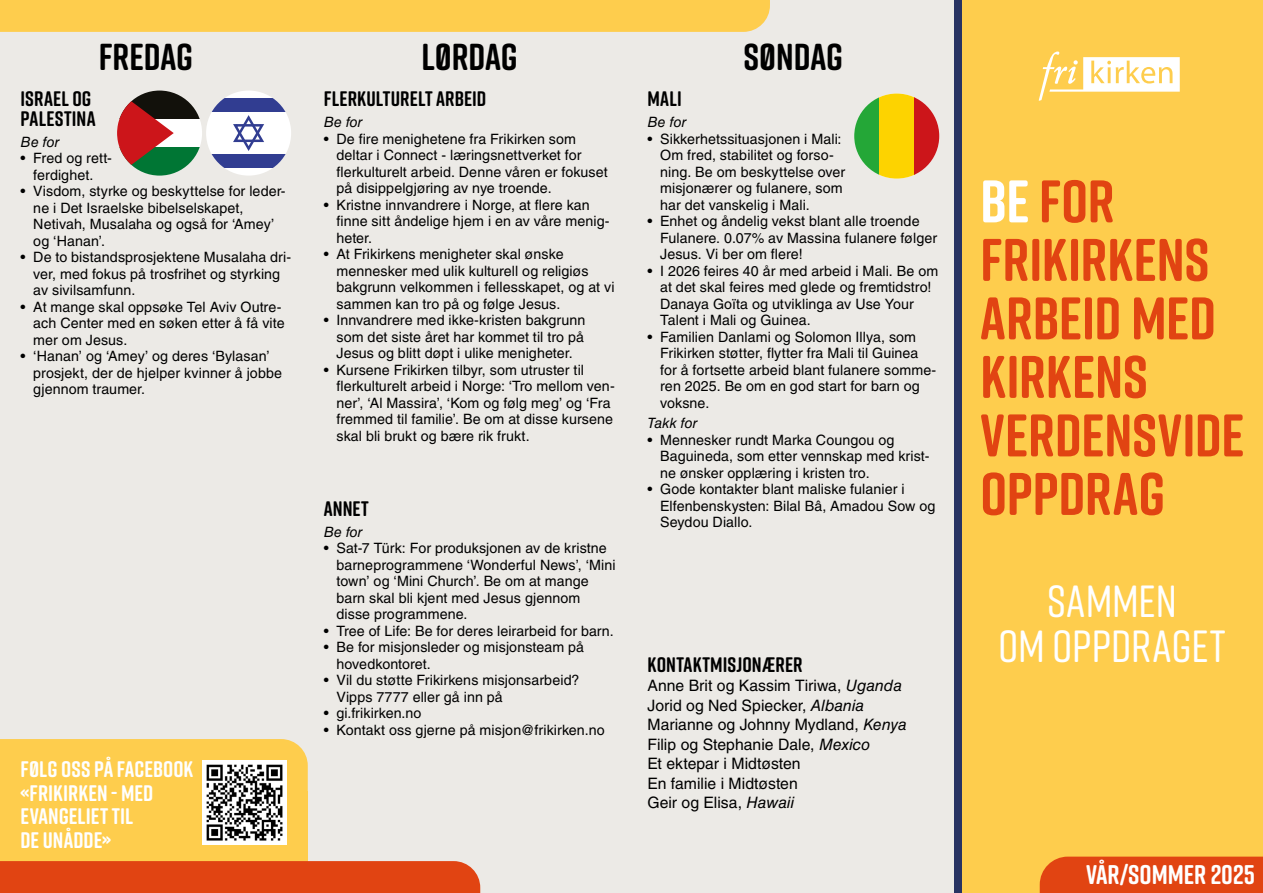
<style>
.page{position:relative;width:1263px;height:893px;background:#eceae6}
.page>*{position:absolute;margin:0;border:0;box-sizing:border-box;transform-origin:0 0}
.t1{font:700 60px/58.5px "Rift Soft";letter-spacing:-.005em;color:#e14412}
.t2{font:500 45px/45px "Rift Soft";letter-spacing:.005em;color:#fff;text-align:center}
.t3{font:700 37.5px "Rift Soft";color:#000}
.t4{font:700 27px "Rift Soft";color:#fff}
.t5{font:700 22.5px/23.5px "Rift Soft";letter-spacing:.005em;color:#fff}
.t6{font:700 21px/19.5px "Rift Soft";letter-spacing:.01em;color:#000}
.t7{font:15.75px/19.5px "Helvetica LT Std";color:#000}
.t8{font:14.25px/16.5px "Helvetica LT Std";letter-spacing:.005em;color:#000}
.t9{font:italic 14.25px "Helvetica LT Std";letter-spacing:.005em;color:#000}
.s1{font-style:italic}
.s2{color:#fff}
</style>
<div class="page">
<div style="left:0;top:739px;width:308px;height:52px;background:#fecd4d"></div>
<div style="left:0;top:791px;width:308px;height:91px;background:#fecd4d"></div>
<div style="left:958px;top:0;width:305px;height:893px;background:#fecd4d"></div>
<svg style="left:1039px;top:52px;width:141px;height:49px"></svg>
<div style="left:0;top:0;width:770px;height:32px;background:#fecd4d"></div>
<div style="left:0;top:861px;width:480px;height:32px;background:#e14412"></div>
<div style="left:1040px;top:857px;width:223px;height:36px;background:#e14412"></div>
<svg style="left:854px;top:97px;width:25px;height:78px;fill:#24a737"></svg>
<div style="left:879px;top:94px;width:35px;height:85px;background:#fdd300"></div>
<svg style="left:914px;top:97px;width:25px;height:78px;fill:#cc151a"></svg>
<div style="left:206px;top:91px;width:85px;height:85px;background:#fff;border-radius:43px"></div>
<svg style="left:211px;top:99px;width:75px;height:13px"></svg>
<svg style="left:211px;top:154px;width:75px;height:14px"></svg>
<svg style="left:233px;top:115px;width:31px;height:36px"></svg>
<svg style="left:174px;top:93px;width:26px;height:26px"></svg>
<div style="left:117px;top:119px;width:85px;height:28px;background:#fff"></div>
<svg style="left:174px;top:147px;width:26px;height:26px"></svg>
<svg style="left:117px;top:91px;width:57px;height:85px"></svg>
<div style="left:954px;top:0;width:8px;height:893px;background:#283362"></div>
<img style="left:202px;top:761px;width:84px;height:84px">
<h3 class="t3" style="left:99px;top:30px;width:96px">FREDAG</h3>
<h3 class="t3" style="left:421px;top:30px;width:98px">LØRDAG</h3>
<h3 class="t3" style="left:744px;top:30px;width:101px">SØNDAG</h3>
<h3 class="t6" style="left:21px;top:89px;width:77px">ISRAEL OG<br>PALESTINA</h3>
<p class="t9" style="left:21px;top:133px;width:40px">Be for</p>
<p class="t8" style="left:21px;top:150px;width:93px;text-align:center">• Fred og rett&shy;ferdighet.</p>
<p class="t8" style="left:33px;top:183px;width:254px;text-indent:-13px">• Visdom, styrke og beskyttelse for leder&shy;ne i Det Israelske bibelselskapet,<br>Netivah, Musalaha og også for ‘Amey’ og ‘Hanan’.</p>
<p class="t8" style="left:33px;top:249px;width:259px;text-indent:-13px">• De to bistandsprosjektene Musalaha dri&shy;ver, med fokus på trosfrihet og styrking av sivilsamfunn.</p>
<p class="t8" style="left:33px;top:298px;width:253px;text-indent:-13px">• At mange skal oppsøke Tel Aviv Outre&shy;ach Center med en søken etter å få vite mer om Jesus.</p>
<p class="t8" style="left:33px;top:348px;width:250px;text-indent:-13px">• ‘Hanan’ og ‘Amey’ og deres ‘Bylasan’ prosjekt, der de hjelper kvinner å jobbe gjennom traumer.</p>
<h3 class="t5" style="left:21px;top:757px;width:174px">FØLG OSS PÅ FACEBOOK «FRIKIRKEN - MED<br>EVANGELIET TIL<br>DE UNÅDDE»</h3>
<h3 class="t6" style="left:324px;top:89px;width:164px">FLERKULTURELT ARBEID</h3>
<p class="t9" style="left:324px;top:114px;width:40px">Be for</p>
<p class="t8" style="left:336px;top:130px;width:273px;text-indent:-13px">• De fire menighetene fra Frikirken som deltar i Connect - læringsnettverket for flerkulturelt arbeid. Denne våren er fokuset på disippelgjøring av nye troende.</p>
<p class="t8" style="left:336px;top:196px;width:275px;text-indent:-13px">• Kristne innvandrere i Norge, at flere kan finne sitt åndelige hjem i en av våre menig&shy;heter.</p>
<p class="t8" style="left:336px;top:246px;width:280px;text-indent:-13px">• At Frikirkens menigheter skal ønske mennesker med ulik kulturell og religiøs bakgrunn velkommen i fellesskapet, og at vi sammen kan tro på og følge Jesus.</p>
<p class="t8" style="left:336px;top:312px;width:250px;text-align:justify;text-indent:-13px">• Innvandrere med ikke-kristen bakgrunn som det siste året har kommet til tro på Jesus og blitt døpt i ulike menigheter.</p>
<p class="t8" style="left:336px;top:361px;width:280px;text-indent:-13px">• Kursene Frikirken tilbyr, som utruster til flerkulturelt arbeid i Norge: ‘Tro mellom ven&shy;ner’, ‘Al Massira’, ‘Kom og følg meg’ og ‘Fra fremmed til familie’. Be om at disse kursene skal bli brukt og bære rik frukt.</p>
<h3 class="t6" style="left:324px;top:498px;width:47px">ANNET</h3>
<p class="t9" style="left:324px;top:523px;width:40px">Be for</p>
<p class="t8" style="left:336px;top:540px;width:281px;text-indent:-13px">• Sat-7 Türk: For produksjonen av de kristne barneprogrammene ‘Wonderful News’, ‘Mini town’ og ‘Mini Church’. Be om at mange barn skal bli kjent med Jesus gjennom disse programmene.</p>
<p class="t8" style="left:324px;top:622px;width:291px">• Tree of Life: Be for deres leirarbeid for barn.</p>
<p class="t8" style="left:336px;top:639px;width:249px;text-indent:-13px">• Be for misjonsleder og misjonsteam på hovedkontoret.</p>
<p class="t8" style="left:336px;top:672px;width:244px;text-indent:-13px">• Vil du støtte Frikirkens misjonsarbeid?<br>Vipps 7777 eller gå inn på</p>
<p class="t8" style="left:324px;top:705px;width:99px">• gi.frikirken.no</p>
<p class="t8" style="left:324px;top:721px;width:282px">• Kontakt oss gjerne på misjon@frikirken.no</p>
<h3 class="t6" style="left:647px;top:89px;width:36px">MALI</h3>
<p class="t9" style="left:647px;top:114px;width:40px">Be for</p>
<p class="t8" style="left:660px;top:130px;width:187px;text-indent:-13px">• Sikkerhetssituasjonen i Mali:<br>Om fred, stabilitet og forso&shy;ning. Be om beskyttelse over misjonærer og fulanere, som har det vanskelig i Mali.</p>
<p class="t8" style="left:660px;top:213px;width:278px;text-indent:-13px">• Enhet og åndelig vekst blant alle troende<br>Fulanere. 0.07% av Massina fulanere følger<br>Jesus. Vi ber om flere!</p>
<p class="t8" style="left:660px;top:262px;width:280px;text-indent:-13px">• I 2026 feires 40 år med arbeid i Mali. Be om at det skal feires med glede og fremtidstro!<br>Danaya Goïta og utviklinga av Use Your Talent i Mali og Guinea.</p>
<p class="t8" style="left:660px;top:328px;width:278px;text-indent:-13px">• Familien Danlami og Solomon Illya, som Frikirken støtter, flytter fra Mali til Guinea for å fortsette arbeid blant fulanere somme&shy;ren 2025. Be om en god start for barn og voksne.</p>
<p class="t9" style="left:647px;top:415px;width:51px">Takk for</p>
<p class="t8" style="left:660px;top:432px;width:271px;text-indent:-13px">• Mennesker rundt Marka Coungou og<br>Baguineda, som etter vennskap med krist&shy;ne ønsker opplæring i kristen tro.</p>
<p class="t8" style="left:660px;top:481px;width:277px;text-indent:-13px">• Gode kontakter blant maliske fulanier i<br>Elfenbenskysten: Bilal Bâ, Amadou Sow og<br>Seydou Diallo.</p>
<h3 class="t6" style="left:647px;top:654px;width:157px">KONTAKTMISJONÆRER</h3>
<p class="t7" style="left:647px;top:676px;width:261px">Anne Brit og Kassim Tiriwa, <span class="s1">Uganda<br></span>Jorid og Ned Spiecker, <span class="s1">Albania<br></span>Marianne og Johnny Mydland, <span class="s1">Kenya<br></span>Filip og Stephanie Dale, <span class="s1">Mexico<br></span>Et ektepar i Midtøsten<br>En familie i Midtøsten<br>Geir og Elisa, <span class="s1">Hawaii</span></p>
<h1 class="t1" style="left:980px;top:171px;width:266px"><span class="s2">BE</span> FOR<br>FRIKIRKENS<br>ARBEID MED<br>KIRKENS<br>VERDENSVIDE<br>OPPDRAG</h1>
<h2 class="t2" style="left:998px;top:577px;width:229px">SAMMEN<br>OM OPPDRAGET</h2>
<h3 class="t4" style="left:1086px;top:855px;width:170px">VÅR/SOMMER 2025</h3>
</div>
